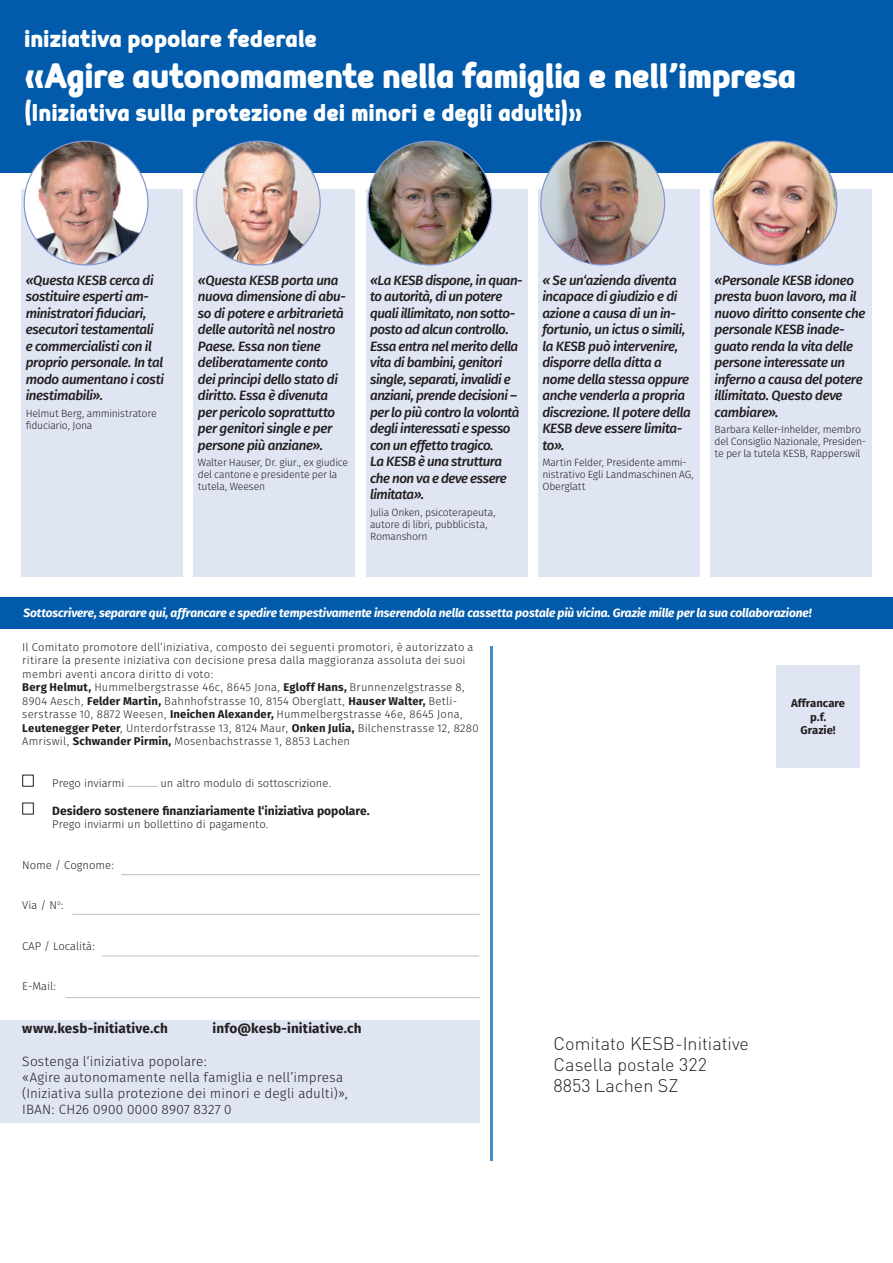
<style>
.page{position:relative;width:893px;height:1263px;background:#fff}
.page>*{position:absolute;margin:0;border:0;box-sizing:border-box;transform-origin:0 0}
.t1{font:800 43.5px "Mairy";letter-spacing:-.01em;color:#fff}
.t2{font:800 30px "Mairy";color:#fff}
.t3{font:300 18px "DIN Pro";color:#231f20}
.t4{font:italic 13.5px/16.5px "Fira Sans OT Medium";letter-spacing:-.035em;color:#231f20}
.t5{font:13.5px "Fira Sans OT Light";letter-spacing:.01em;color:#231f20}
.t6{font:700 13.5px "Fira Sans OT";letter-spacing:.01em;color:#231f20}
.t7{font:italic 700 12px "Fira Sans OT";letter-spacing:-.015em;color:#fff}
.t8{font:700 12px "Fira Sans OT";color:#231f20}
.t9{font:11.25px/13.5px "Fira Sans OT Light";letter-spacing:.015em;color:#231f20}
.t10{font:700 11.25px/13.5px "Fira Sans OT";color:#231f20;text-align:center}
.t11{font:10.5px/12px "Fira Sans OT Light";letter-spacing:-.02em;color:#231f20}
.s1{font-family:"Fira Sans OT";font-weight:700}
</style>
<div class="page">
<div style="left:0;top:1020px;width:480px;height:102px;background:#e0e5f3"></div>
<div style="left:0;top:597px;width:893px;height:31px;background:#015aaa"></div>
<div style="left:22px;top:775px;width:12px;height:12px;border:1px solid #231f20"></div>
<svg style="left:128px;top:786px;width:29px;height:1px"></svg>
<div style="left:22px;top:803px;width:12px;height:11px;border:1px solid #231f20"></div>
<hr style="left:121px;top:874px;width:359px;height:1px;background:#bcbdc0">
<hr style="left:102px;top:956px;width:377px;height:1px;background:#bcbdc0">
<hr style="left:65px;top:997px;width:415px;height:1px;background:#bcbdc0">
<hr style="left:72px;top:914px;width:408px;height:1px;background:#bcbdc0">
<hr style="left:491px;top:646px;width:2px;height:515px;background:#448dcb">
<div style="left:366px;top:189px;width:161px;height:387px;background:#e0e5f3"></div>
<div style="left:0;top:0;width:893px;height:172px;background:#015aaa"></div>
<div style="left:776px;top:665px;width:84px;height:102px;background:#e0e5f3"></div>
<div style="left:194px;top:189px;width:161px;height:387px;background:#e0e5f3"></div>
<div style="left:21px;top:189px;width:162px;height:387px;background:#e0e5f3"></div>
<img style="left:368px;top:141px;width:124px;height:124px;border-radius:62px">
<img style="left:196px;top:141px;width:124px;height:124px;border-radius:62px">
<img style="left:24px;top:141px;width:124px;height:123px">
<div style="left:538px;top:189px;width:162px;height:387px;background:#e0e5f3"></div>
<img style="left:541px;top:141px;width:124px;height:124px;border-radius:62px">
<div style="left:710px;top:189px;width:162px;height:387px;background:#e0e5f3"></div>
<img style="left:713px;top:141px;width:124px;height:124px;border-radius:62px">
<p class="t2" style="left:24px;top:21px;width:295px">iniziativa popolare federale</p>
<p class="t1" style="left:24px;top:50px;width:774px">«Agire autonomamente nella famiglia e nell’impresa</p>
<p class="t2" style="left:24px;top:95px;width:560px">(Iniziativa sulla protezione dei minori e degli adulti)»</p>
<p class="t4" style="left:26px;top:273px;width:140px">«Questa KESB cerca di sostituire esperti am&shy;ministratori fiduciari, esecutori testamentali e commercialisti con il proprio personale. In tal modo aumentano i costi inestimabili».</p>
<p class="t11" style="left:26px;top:408px;width:132px">Helmut Berg, amministratore fiduciario, Jona</p>
<p class="t4" style="left:198px;top:273px;width:149px">«Questa KESB porta una nuova dimensione di abu&shy;so di potere e arbitrarietà delle autorità nel nostro<br>Paese. Essa non tiene deliberatamente conto dei principi dello stato di diritto. Essa è divenuta per pericolo soprattutto per genitori single e per persone più anziane».</p>
<p class="t11" style="left:198px;top:457px;width:152px">Walter Hauser, Dr. giur., ex giudice del cantone e presidente per la tutela, Weesen</p>
<p class="t4" style="left:370px;top:273px;width:154px">«La KESB dispone, in quan&shy;to autorità, di un potere quali illimitato, non sotto&shy;posto ad alcun controllo.<br>Essa entra nel merito della vita di bambini, genitori single, separati, invalidi e anziani, prende decisioni – per lo più contro la volontà degli interessati e spesso con un effetto tragico.<br>La KESB è una struttura che non va e deve essere limitata».</p>
<p class="t11" style="left:370px;top:507px;width:127px">Julia Onken, psicoterapeuta, autore di libri, pubblicista,<br>Romanshorn</p>
<p class="t4" style="left:542px;top:273px;width:150px">« Se un‘azienda diventa incapace di giudizio e di azione a causa di un in&shy;fortunio, un ictus o simili, la KESB può intervenire, disporre della ditta a nome della stessa oppure anche venderla a propria discrezione. Il potere della<br>KESB deve essere limita&shy;to».</p>
<p class="t11" style="left:542px;top:457px;width:153px">Martin Felder, Presidente ammi&shy;nistrativo Egli Landmaschinen AG,<br>Oberglatt</p>
<p class="t4" style="left:715px;top:273px;width:152px">«Personale KESB idoneo presta buon lavoro, ma il nuovo diritto consente che personale KESB inade&shy;guato renda la vita delle persone interessate un inferno a causa del potere illimitato. Questo deve cambiare».</p>
<p class="t11" style="left:715px;top:424px;width:153px">Barbara Keller-Inhelder, membro del Consiglio Nazionale, Presiden&shy;te per la tutela KESB, Rapperswil</p>
<p class="t7" style="left:24px;top:605px;width:789px">Sottoscrivere, separare qui, affrancare e spedire tempestivamente inserendola nella cassetta postale più vicina. Grazie mille per la sua collaborazione!</p>
<p class="t9" style="left:22px;top:641px;width:453px">Il Comitato promotore dell‘iniziativa, composto dei seguenti promotori, è autorizzato a ritirare la presente iniziativa con decisione presa dalla maggioranza assoluta dei suoi membri aventi ancora diritto di voto:</p>
<p class="t9" style="left:22px;top:682px;width:458px"><span class="s1">Berg Helmut,</span> Hummelbergstrasse 46c, 8645 Jona, <span class="s1">Egloff Hans,</span> Brunnenzelgstrasse 8, 8904 Aesch, <span class="s1">Felder Martin,</span> Bahnhofstrasse 10, 8154 Oberglatt, <span class="s1">Hauser Walter,</span> Betli&shy;serstrasse 10, 8872 Weesen, <span class="s1">Ineichen Alexander,</span> Hummelbergstrasse 46e, 8645 Jona, <span class="s1">Leutenegger Peter</span>, Unterdorfstrasse 13, 8124 Maur, <span class="s1">Onken Julia,</span> Bilchenstrasse 12, 8280<br>Amriswil, <span class="s1">Schwander Pirmin,</span> Mosenbachstrasse 1, 8853 Lachen</p>
<p class="t9" style="left:52px;top:777px;width:74px">Prego inviarmi</p>
<p class="t9" style="left:161px;top:777px;width:173px">un altro modulo di sottoscrizione.</p>
<p class="t8" style="left:52px;top:802px;width:319px">Desidero sostenere finanziariamente l‘iniziativa popolare.</p>
<p class="t9" style="left:52px;top:818px;width:218px">Prego inviarmi un bollettino di pagamento.</p>
<p class="t9" style="left:22px;top:859px;width:94px">Nome / Cognome:</p>
<p class="t9" style="left:22px;top:899px;width:43px">Via / N<sup>o</sup>:</p>
<p class="t9" style="left:22px;top:940px;width:75px">CAP / Località:</p>
<p class="t9" style="left:22px;top:980px;width:35px">E-Mail:</p>
<p class="t6" style="left:22px;top:1019px;width:147px">www.kesb-initiative.ch</p>
<p class="t6" style="left:213px;top:1019px;width:151px">info@kesb-initiative.ch</p>
<p class="t5" style="left:22px;top:1051px;width:186px">Sostenga l‘iniziativa popolare:</p>
<p class="t5" style="left:22px;top:1068px;width:322px">«Agire autonomamente nella famiglia e nell’impresa</p>
<p class="t5" style="left:22px;top:1084px;width:327px">(Iniziativa sulla protezione dei minori e degli adulti)»,</p>
<p class="t5" style="left:22px;top:1100px;width:211px">IBAN: CH26 0900 0000 8907 8327 0</p>
<p class="t10" style="left:791px;top:698px;width:56px">Affrancare p.f.</p>
<p class="t10" style="left:801px;top:725px;width:37px">Grazie!</p>
<p class="t3" style="left:554px;top:1031px;width:197px">Comitato KESB-Initiative</p>
<p class="t3" style="left:554px;top:1052px;width:155px">Casella postale 322</p>
<p class="t3" style="left:554px;top:1073px;width:126px">8853 Lachen SZ</p>
</div>
